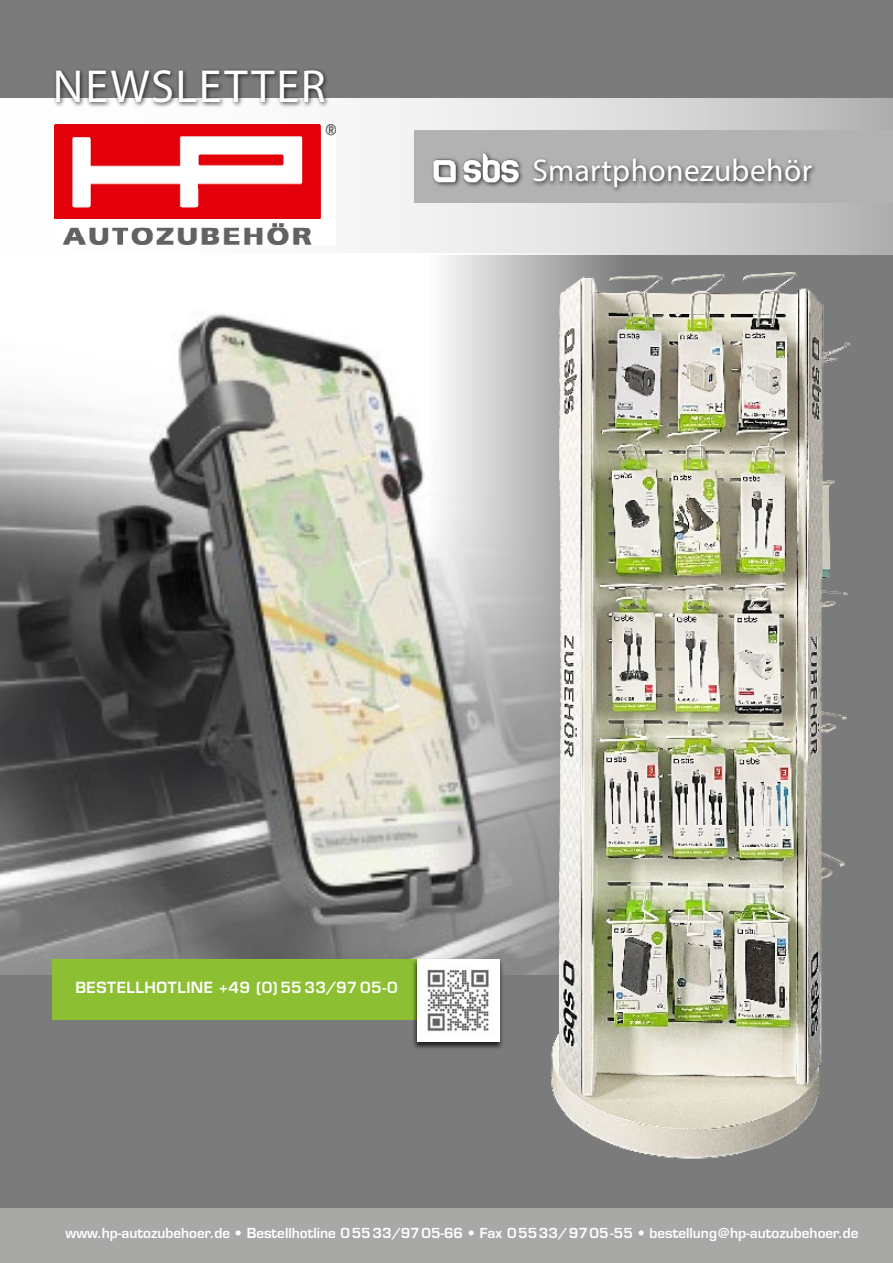
<style>
.page{position:relative;width:893px;height:1263px;background:#fff}
.page>*{position:absolute;margin:0;border:0;box-sizing:border-box;transform-origin:0 0}
.t1{font:46.5px "Myriad Pro";letter-spacing:.04em;color:#fff}
.t2{font:31.5px "Myriad Pro";letter-spacing:.01em;color:#fff}
.t3{font:600 15px "Eurostile LT Std";letter-spacing:.03em;color:#fff}
.t4{font:600 13.5px "Eurostile LT Std";color:#fff}
</style>
<div class="page">
<div style="left:0;top:0;width:893px;height:1233px;background:#7c7b7b"></div>
<img style="left:0;top:255px;width:611px;height:719px">
<div style="left:52px;top:959px;width:433px;height:61px;background:#8cbf32"></div>
<div style="left:412px;top:958px;width:93px;height:93px;background:#000;opacity:.75"></div>
<div style="left:417px;top:958px;width:83px;height:83px;background:#fff"></div>
<img style="left:427px;top:969px;width:62px;height:63px">
<img style="left:526px;top:260px;width:325px;height:899px">
<div style="left:0;top:1209px;width:893px;height:54px;background:#a8a8a7"></div>
<svg style="left:0;top:98px;width:893px;height:157px;background:#e4e3e3"></svg>
<div style="left:53px;top:67px;width:277px;height:42px;background:#000;opacity:.75"></div>
<div style="left:414px;top:131px;width:479px;height:72px;background:#b3b2b2"></div>
<div style="left:531px;top:156px;width:287px;height:37px;background:#000;opacity:.75"></div>
<img style="left:432px;top:153px;width:91px;height:34px">
<img style="left:54px;top:125px;width:282px;height:119px">
<h1 class="t1" style="left:53px;top:58px;width:274px">NEWSLETTER</h1>
<h2 class="t2" style="left:533px;top:151px;width:281px">Smartphonezubehör</h2>
<p class="t3" style="left:75px;top:978px;width:324px">BESTELLHOTLINE +49 (0) 55 33/97 05-0</p>
<p class="t4" style="left:66px;top:1225px;width:794px">www.hp-autozubehoer.de • Bestellhotline 05533/9705-66 • Fax 05533/9705-55 • bestellung@hp-autozubehoer.de</p>
</div>
